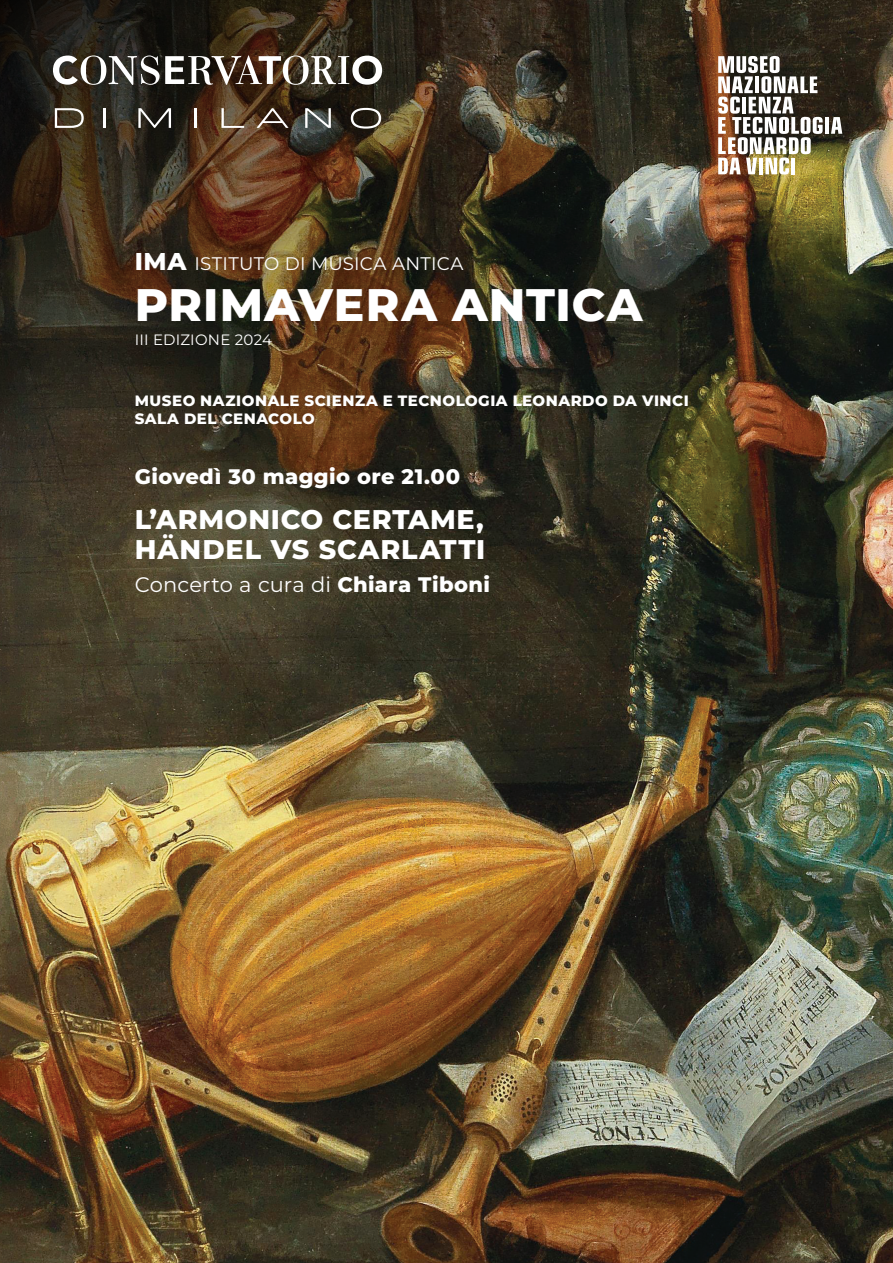
<style>
.page{position:relative;width:893px;height:1263px;background:#fff}
.page>*{position:absolute;margin:0;border:0;box-sizing:border-box;transform-origin:0 0}
.t1{font:800 45.45px "Montserrat";letter-spacing:.02em;color:#fff}
.No_Spacing{font:800 27px "Montserrat";letter-spacing:.025em;color:#fff}
.No_Spacing-2{font:21px "Montserrat";letter-spacing:.005em;color:#fff}
.No_Spacing-3{font:800 21px "Montserrat";letter-spacing:.02em;color:#fff}
.t2{font:18.15px "Montserrat";letter-spacing:.015em;color:#fff}
.t3{font:800 15px "Montserrat";letter-spacing:.035em;color:#fff}
.t4{font:15px "Montserrat";letter-spacing:.01em;color:#fff}
.s1{font-weight:800;font-size:24.3px}
.s2{font-weight:800}
</style>
<div class="page">
<img style="left:0;top:0;width:893px;height:1263px">
<svg style="left:53px;top:55px;width:329px;height:30px"></svg>
<svg style="left:55px;top:108px;width:29px;height:20px"></svg>
<hr style="left:103px;top:108px;width:3px;height:20px;background:#fff">
<svg style="left:138px;top:108px;width:33px;height:20px"></svg>
<hr style="left:194px;top:108px;width:3px;height:20px;background:#fff">
<svg style="left:221px;top:108px;width:23px;height:20px"></svg>
<svg style="left:256px;top:108px;width:33px;height:20px"></svg>
<svg style="left:305px;top:108px;width:26px;height:20px"></svg>
<svg style="left:351px;top:108px;width:30px;height:21px"></svg>
<hr style="left:825px;top:117px;width:4px;height:17px;background:#fff">
<svg style="left:831px;top:117px;width:11px;height:17px"></svg>
<img style="left:718px;top:56px;width:105px;height:119px">
<p class="t2" style="left:135px;top:252px;width:330px"><span class="s1">IMA</span> ISTITUTO DI MUSICA ANTICA</p>
<p class="t1" style="left:135px;top:274px;width:509px">PRIMAVERA ANTICA</p>
<p class="t4" style="left:135px;top:330px;width:139px">III EDIZIONE 2024</p>
<p class="t3" style="left:135px;top:391px;width:555px">MUSEO NAZIONALE SCIENZA E TECNOLOGIA LEONARDO DA VINCI</p>
<p class="t3" style="left:135px;top:409px;width:182px">SALA DEL CENACOLO</p>
<p class="No_Spacing-3" style="left:135px;top:462px;width:327px">Giovedì 30 maggio ore 21.00</p>
<p class="No_Spacing" style="left:135px;top:501px;width:351px">L’ARMONICO CERTAME,</p>
<p class="No_Spacing" style="left:135px;top:531px;width:352px">HÄNDEL VS SCARLATTI</p>
<p class="No_Spacing-2" style="left:135px;top:570px;width:357px">Concerto a cura di <span class="s2">Chiara Tiboni</span></p>
</div>
